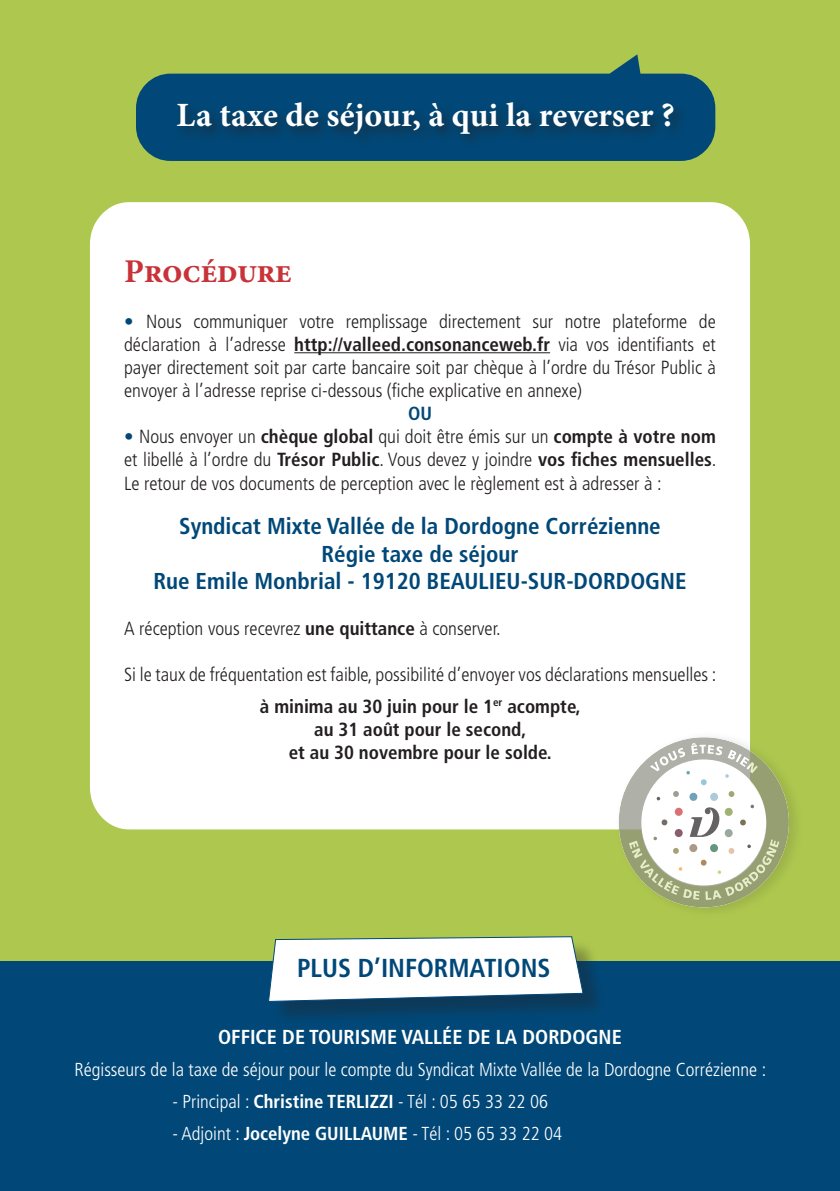
<style>
.page{position:relative;width:840px;height:1191px;background:#fff}
.page>*{position:absolute;margin:0;border:0;box-sizing:border-box;transform-origin:0 0}
.t1{font:700 34px "Minion Pro";letter-spacing:-.005em;color:#fff}
.t2{font:700 33.2px "Minion Pro";letter-spacing:-.02em;color:#c83339}
.t3{font:700 condensed 26px "Frutiger";color:#014878}
.t4{font:700 condensed 23px "Frutiger";color:#014878}
.t5{font:700 condensed 20.2px "Frutiger";color:#fff}
.t6{font:300 condensed 19px/23px "Frutiger";color:#231f20;text-align:justify}
.t7{font:700 condensed 19px "Frutiger";color:#231f20}
.t8{font:700 condensed 19px "Frutiger";color:#014878}
.t9{font:300 condensed 18.8px "Frutiger";color:#fff}
.s1{font-weight:700;color:#014878}
.s2{font-weight:700}
</style>
<div class="page">
<div style="left:0;top:0;width:839px;height:1124px;background:#aec84f"></div>
<svg style="left:136px;top:54px;width:579px;height:107px;fill:#014878"></svg>
<div style="left:173px;top:97px;width:515px;height:54px;background:#231f20;opacity:.65"></div>
<div style="left:90px;top:202px;width:659px;height:627px;background:#fff"></div>
<hr style="left:294px;top:352px;width:256px;height:1px;background:#231f20">
<div style="left:0;top:961px;width:839px;height:230px;background:#014878"></div>
<div style="left:613px;top:730px;width:191px;height:190px;background:#231f20;opacity:.2"></div>
<svg style="left:618px;top:737px;width:170px;height:170px;fill:#969f72"></svg>
<div style="left:641px;top:759px;width:124px;height:126px;background:#fff;border-radius:63px"></div>
<svg style="left:628px;top:791px;width:150px;height:109px"></svg>
<svg style="left:649px;top:743px;width:108px;height:42px"></svg>
<div style="left:272px;top:939px;width:334px;height:87px;background:#231f20;opacity:.35"></div>
<svg style="left:268px;top:936px;width:315px;height:66px"></svg>
<p class="t1" style="left:176px;top:91px;width:499px">La taxe de séjour, à qui la reverser ?</p>
<p class="t2" style="left:124px;top:247px;width:169px">Procédure</p>
<p class="t6" style="left:124px;top:310px;width:593px"><span class="s1">•</span> Nous communiquer votre remplissage directement sur notre plateforme de déclaration à l’adresse <span class="s2">http://valleed.consonanceweb.fr</span> via vos identifiants et payer directement soit par carte bancaire soit par chèque à l’ordre du Trésor Public à envoyer à l’adresse reprise ci-dessous (fiche explicative en annexe)</p>
<p class="t8" style="left:408px;top:402px;width:25px">OU</p>
<p class="t6" style="left:124px;top:425px;width:593px"><span class="s1">•</span> Nous envoyer un <span class="s2">chèque global</span> qui doit être émis sur un <span class="s2">compte à votre nom </span>et libellé à l’ordre du <span class="s2">Trésor Public</span>. Vous devez y joindre <span class="s2">vos fiches mensuelles</span>.<br>Le retour de vos documents de perception avec le règlement est à adresser à :</p>
<p class="t4" style="left:179px;top:512px;width:483px">Syndicat Mixte Vallée de la Dordogne Corrézienne</p>
<p class="t4" style="left:321px;top:540px;width:198px">Régie taxe de séjour</p>
<p class="t4" style="left:153px;top:568px;width:534px">Rue Emile Monbrial - 19120 BEAULIEU-SUR-DORDOGNE</p>
<p class="t6" style="left:124px;top:617px;width:378px">A réception vous recevrez <span class="s2">une quittance</span> à conserver.</p>
<p class="t6" style="left:124px;top:663px;width:593px">Si le taux de fréquentation est faible, possibilité d’envoyer vos déclarations mensuelles :</p>
<p class="t7" style="left:260px;top:695px;width:322px">à minima au 30 juin pour le 1<sup>er</sup> acompte,</p>
<p class="t7" style="left:314px;top:718px;width:214px">au 31 août pour le second,</p>
<p class="t7" style="left:288px;top:741px;width:264px">et au 30 novembre pour le solde.</p>
<p class="t3" style="left:297px;top:952px;width:255px">PLUS D’INFORMATIONS</p>
<p class="t5" style="left:218px;top:1025px;width:405px">OFFICE DE TOURISME VALLÉE DE LA DORDOGNE</p>
<p class="t9" style="left:74px;top:1058px;width:693px">Régisseurs de la taxe de séjour pour le compte du Syndicat Mixte Vallée de la Dordogne Corrézienne :</p>
<p class="t9" style="left:172px;top:1090px;width:377px">- Principal : <span class="s2">Christine TERLIZZI</span> - Tél : 05 65 33 22 06</p>
<p class="t9" style="left:172px;top:1122px;width:391px">- Adjoint : <span class="s2">Jocelyne GUILLAUME</span> - Tél : 05 65 33 22 04</p>
</div>
